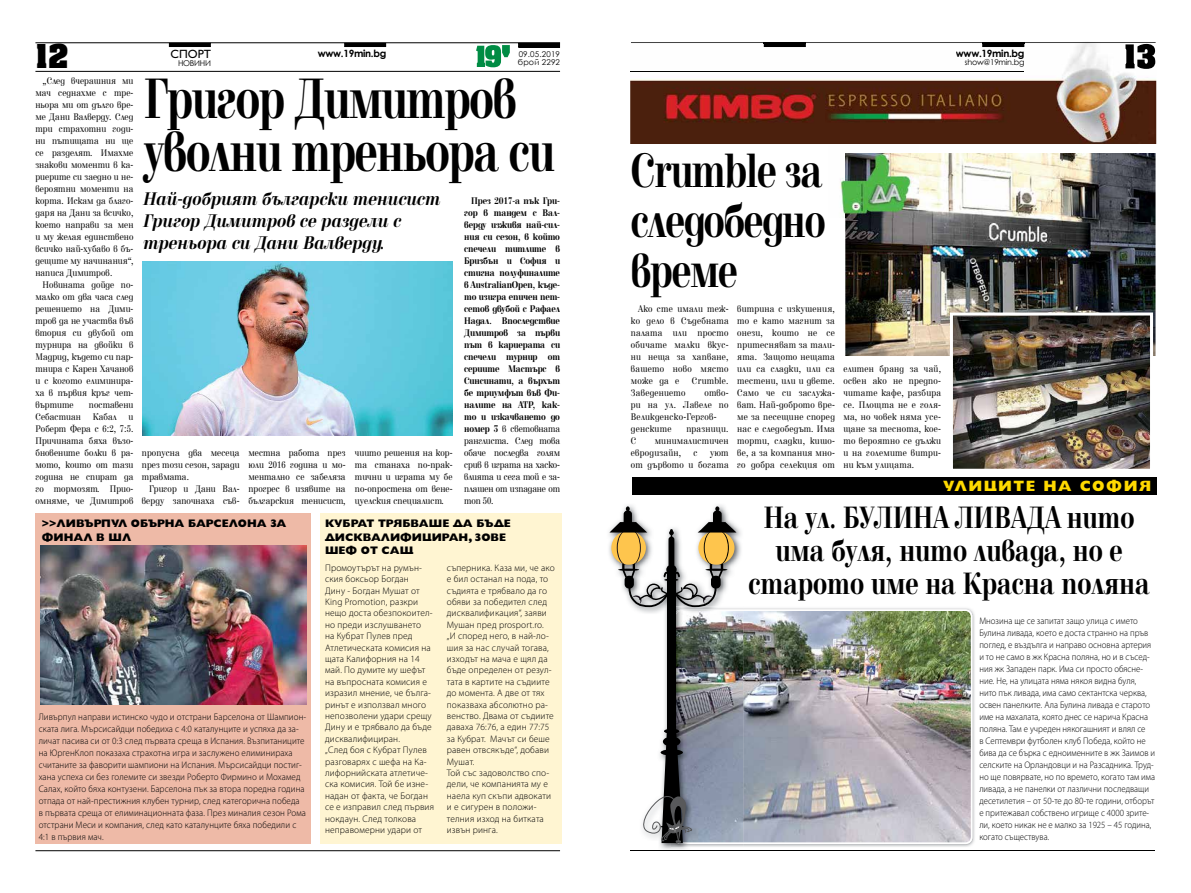
<style>
.page{position:relative;width:1191px;height:893px;background:#fff}
.page>*{position:absolute;margin:0;border:0;box-sizing:border-box;transform-origin:0 0}
.t1{font:700 59.1px/53.1px "Elfin CYR";letter-spacing:-.025em;color:#000;scale:.74 1}
.t2{font:700 50px/50px "Elfin CYR";letter-spacing:-.025em;color:#000;text-align:justify;scale:.75 1}
.t3{font:700 32px/33px "Elfin CYR";color:#000;text-align:center;scale:.79 1}
.t4{font:700 28px "Achen Cyr";color:#000}
.t5{font:italic 700 19px/22px "Elfin CYR";color:#000;scale:.85 1}
.t6{font:800 15px "Gilt";letter-spacing:.1em;color:#ffda00}
.t7{font:12px "Gilt";color:#000}
.t8{font:800 11px/13.2px "Gilt";color:#000}
.t9{font:10px/12px "Elfin CYR";letter-spacing:.01em;color:#000;text-align:justify;scale:.85 1}
.t10{font:700 10px/12px "Elfin CYR";letter-spacing:-.01em;color:#000;text-align:justify;scale:.85 1}
.t11{font:10px/12px "Elfin CYR";letter-spacing:.03em;color:#000;scale:.85 1}
.t12{font:700 10px "Century Gothic";letter-spacing:-.03em;color:#000}
.t13{font:300 9.5px/11.4px "Myriad Pro";letter-spacing:.01em;color:#000}
.t14{font:300 9.5px/12px "Myriad Pro";letter-spacing:.01em;color:#000;scale:.93 1}
.t15{font:300 9.5px/12px "Myriad Pro";letter-spacing:.01em;color:#000;scale:.95 1}
.t16{font:8px "Century Gothic";letter-spacing:-.03em;color:#000}
.t17{font:8px "Century Gothic";letter-spacing:.02em;color:#000}
.s1{font-weight:400}
</style>
<div class="page">
<hr style="left:35px;top:43px;width:525px;height:1px;background:#000">
<hr style="left:35px;top:71px;width:525px;height:1px;background:#000">
<svg style="left:476px;top:45px;width:34px;height:22px"></svg>
<div style="left:169px;top:43px;width:42px;height:4px;border:1px solid #000"></div>
<div style="left:344px;top:43px;width:42px;height:4px;border:1px solid #000"></div>
<hr style="left:518px;top:43px;width:41px;height:4px;background:#000">
<div style="left:518px;top:43px;width:42px;height:5px;border:1px solid #000"></div>
<hr style="left:35px;top:850px;width:525px;height:1px;background:#000">
<div style="left:35px;top:513px;width:276px;height:331px;background:#eebaa7"></div>
<img style="left:143px;top:261px;width:310px;height:175px">
<div style="left:379px;top:244px;width:6px;height:7px;border:4px solid #fff;border-radius:50%"></div>
<div style="left:320px;top:513px;width:241px;height:331px;background:#fff5d2"></div>
<img style="left:40px;top:545px;width:266px;height:160px">
<hr style="left:630px;top:850px;width:524px;height:1px;background:#000">
<div style="left:632px;top:477px;width:524px;height:17px;background:#000"></div>
<img style="left:743px;top:608px;width:232px;height:239px">
<img style="left:743px;top:609px;width:229px;height:235px">
<img style="left:627px;top:505px;width:116px;height:345px">
<img style="left:674px;top:609px;width:69px;height:235px">
<svg style="left:609px;top:506px;width:127px;height:337px"></svg>
<svg style="left:745px;top:494px;width:409px;height:1px"></svg>
<img style="left:630px;top:42px;width:526px;height:102px">
<img style="left:631px;top:43px;width:524px;height:1px">
<img style="left:631px;top:71px;width:392px;height:1px">
<img style="left:956px;top:49px;width:67px;height:10px">
<img style="left:964px;top:58px;width:60px;height:8px">
<svg style="left:986px;top:58px;width:21px;height:1px"></svg>
<img style="left:764px;top:43px;width:41px;height:4px">
<img style="left:982px;top:43px;width:41px;height:4px">
<img style="left:1125px;top:44px;width:30px;height:25px">
<img style="left:845px;top:153px;width:310px;height:203px">
<img style="left:954px;top:316px;width:195px;height:152px">
<div style="left:950px;top:312px;width:203px;height:160px;border:3px solid #fff"></div>
<img style="left:840px;top:178px;width:5px;height:37px">
<img style="left:845px;top:153px;width:73px;height:65px">
<h3 class="t4" style="left:35px;top:37px;width:35px">12</h3>
<p class="t9" style="left:35px;top:75px;width:117px;text-indent:7px">„След вчерашния ми мач седнахме с тре&shy;ньора ми от дълго вре&shy;ме Дани Валверду. След три страхотни годи&shy;ни пътищата ни ще се разделят. Имахме знакови моменти в ка&shy;риерите си заедно и не&shy;вероятни моменти на корта. Искам да благо&shy;даря на Дани за всичко, което направи за мен и му желая единствено всичко най-хубаво в бъ&shy;дещите му начинания“, написа Димитров.</p>
<p class="t9" style="left:35px;top:279px;width:117px;text-indent:7px">Новината дойде по&shy;малко от два часа след решението на Дими&shy;тров да не участва във втория си двубой от турнира на двойки в Мадрид, където си пар&shy;тнира с Карен Хачанов и с когото елиминира&shy;ха в първия кръг чет&shy;въртите</p>
<p class="t9" style="left:35px;top:399px;width:117px;text-indent:53px">поставени Себастиан Кабал и Роберт Фера с 6:2, 7:5.<br>Причината бяха възо&shy;бновените болки в ра&shy;мото, които от тази година не спират да го тормозят. Прио&shy;омняме, че Димитров</p>
<p class="t7" style="left:171px;top:48px;width:42px">СПОРТ</p>
<p class="t16" style="left:178px;top:58px;width:35px">НОВИНИ</p>
<p class="t12" style="left:318px;top:45px;width:70px">www.19min.bg</p>
<p class="t16" style="left:519px;top:48px;width:43px">09.05.2019</p>
<p class="t17" style="left:518px;top:56px;width:44px">брой 2292</p>
<h1 class="t1" style="left:144px;top:73px;width:556px">Григор Димитров уволни треньора си</h1>
<h3 class="t5" style="left:143px;top:188px;width:350px">Най-добрият български тенисист<br>Григор Димитров се раздели с треньора си Дани Валверду.</h3>
<p class="t10" style="left:464px;top:195px;width:114px;text-indent:7px">През 2017-а пък Гри&shy;гор в тандем с Вал&shy;верду изживя най-сил&shy;ния си сезон, в който спечели титлите в Бризбън и София и стигна полуфиналите в AustralianOpen, къде&shy;то изигра епичен пет&shy;сетов двубой с Рафаел Надал. Впоследствие Димитров за първи път в кариерата си спечели турнир от сериите Мастърс в Синсинати, а върхът бе триумфът във Фи&shy;налите на АТР, как&shy;то и изкачването до номер 3 <span class="s1">в световната ранглиста. След това обаче последва голям срив в играта на хаско&shy;влията и сега той е за&shy;плашен от изпадане от топ 50.</span></p>
<p class="t9" style="left:248px;top:447px;width:116px">местна работа през юли 2016 година и мо&shy;ментално се забеляза прогрес в изявите на българския тенисист,</p>
<p class="t9" style="left:355px;top:447px;width:116px">чиито решения на кор&shy;та станаха по-прак&shy;тични и играта му бе по-опростена от вене&shy;цуелския специалист.</p>
<p class="t9" style="left:142px;top:447px;width:116px">пропусна два месеца през този сезон, заради травмата.</p>
<p class="t9" style="left:142px;top:483px;width:116px;text-align:right">Григор и Дани Вал&shy;верду започнаха съв-</p>
<p class="t8" style="left:42px;top:517px;width:246px">&gt;&gt;ЛИВЪРПУЛ ОБЪРНА БАРСЕЛОНА ЗА<br>ФИНАЛ В ШЛ</p>
<p class="t15" style="left:39px;top:711px;width:283px">Ливърпул направи истинско чудо и отстрани Барселона от Шампион&shy;ската лига. Мърсисайдци победиха с 4:0 каталунците и успяха да за&shy;личат пасива си от 0:3 след първата среща в Испания. Възпитаниците на ЮргенКлоп показаха страхотна игра и заслужено елиминираха считаните за фаворити шампиони на Испания. Мърсисайдци постиг&shy;хана успеха си без големите си звезди Роберто Фирмино и Мохамед Салах, който бяха контузени. Барселона пък за втора поредна година отпада от най-престижния клубен турнир, след категорична победа в първата среща от елиминационната фаза. През миналия сезон Рома отстрани Меси и компания, след като каталунците бяха победили с 4:1 в първия мач.</p>
<p class="t8" style="left:325px;top:517px;width:187px">КУБРАТ ТРЯБВАШЕ ДА БЪДЕ<br>ДИСКВАЛИФИЦИРАН, ЗОВЕ<br>ШЕФ ОТ САЩ</p>
<p class="t13" style="left:325px;top:562px;width:110px">Промоутърът на румън&shy;ския боксьор Богдан<br>Дину - Богдан Мушат от<br>King Promotion, разкри нещо доста обезпокоител&shy;но преди изслушването<br>на Кубрат Пулев пред<br>Атлетическата комисия на щата Калифорния на 14 май. По думите му шефът на въпросната комисия е изразил мнение, че бълга&shy;ринът е използвал много непозволени удари срещу<br>Дину и е трябвало да бъде дисквалифициран.<br>„След боя с Кубрат Пулев разговарях с шефа на Ка&shy;лифорнийската атлетиче&shy;ска комисия. Той бе изне&shy;надан от факта, че Богдан се е изправил след първия нокдаун. След толкова неправомерни удари от</p>
<p class="t13" style="left:447px;top:562px;width:109px">съперника. Каза ми, че ако е бил останал на пода, то съдията е трябвало да го обяви за победител след дисквалификация“, заяви<br>Мушан пред prosport.ro. „И според него, в най-ло&shy;шия за нас случай тогава, изходът на мача е щял да бъде определен от резул&shy;тата в картите на съдиите до момента. А две от тях показваха абсолютно ра&shy;венство. Двама от съдиите даваха 76:76, а един 77:75 за Кубрат. Мачът си беше равен отвсякъде“, добави<br>Мушат.<br>Той със задоволство спо&shy;дели, че компанията му е наела куп скъпи адвокати и е сигурен в положи&shy;телния изход на битката извън ринга.</p>
<p class="t12" style="left:956px;top:45px;width:70px">www.19min.bg</p>
<p class="t16" style="left:964px;top:56px;width:61px">show@19min.bg</p>
<h2 class="t2" style="left:631px;top:147px;width:261px">Crumble за следобедно време</h2>
<p class="t9" style="left:631px;top:303px;width:116px;text-indent:7px">Ако сте имали теж&shy;ко дело в Съдебната палата или просто обичате малки вкус&shy;ни неща за хапване, вашето ново място може да е</p>
<p class="t11" style="left:692px;top:375px;width:45px">Crumble.</p>
<p class="t11" style="left:631px;top:387px;width:66px">Заведението</p>
<p class="t11" style="left:631px;top:387px;width:116px;text-indent:73px">отво&shy;ри на ул. Лавеле по<br>Великденско-Гергов&shy;денските</p>
<p class="t11" style="left:686px;top:423px;width:51px">празници.</p>
<p class="t9" style="left:631px;top:435px;width:8px">С</p>
<p class="t9" style="left:631px;top:435px;width:116px;text-indent:24px">минималистичен евродизайн, с уют от дървото и богата</p>
<p class="t9" style="left:737px;top:303px;width:116px">витрина с изкушения, то е като магнит за онези, които не се притесняват за тали&shy;ята. Защото нещата или са сладки, или са тестени, или и двете.<br>Само че си заслужа&shy;ват. Най-доброто вре&shy;ме за песещине според нас е следобедът. Има торти, сладки, кишо&shy;ве, а за компания мно&shy;го добра селекция от</p>
<p class="t9" style="left:843px;top:363px;width:116px">елитен бранд за чай, освен ако не предпо&shy;читате кафе, разбира се. Площта не е голя&shy;ма, но човек няма усе&shy;щане за теснота, кое&shy;то вероятно се дължи и на големите витри&shy;ни към улицата.</p>
<h3 class="t6" style="left:943px;top:477px;width:209px">УЛИЦИТЕ НА СОФИЯ</h3>
<h3 class="t3" style="left:748px;top:501px;width:510px">На ул. БУЛИНА ЛИВАДА нито има буля, нито ливада, но е старото име на Красна поляна</h3>
<p class="t14" style="left:979px;top:615px;width:191px">Мнозина ще се запитат защо улица с името Булина ливада, което е доста странно на пръв поглед, е въздълга и направо основна артерия и то не само в жк Красна поляна, но и в съсед&shy;ния жк Западен парк. Има си просто обясне&shy;ние. Не, на улицата няма някоя видна буля, нито пък ливада, има само сектантска черква, освен панелките. Ала Булина ливада е старото име на махалата, която днес се нарича Красна поляна. Там е учреден някогашният и влял се<br>в Септември футболен клуб Победа, който не бива да се бърка с едноименните в жк Заимов и селските на Орландовци и на Разсадника. Труд&shy;но ще повярвате, но по времето, когато там има ливада, а не панелки от лазлични последващи десетилетия – от 50-те до 80-те години, отборът е притежавал собствено игрище с 4000 зрите&shy;ли, което никак не е малко за 1925 – 45 година, когато съществува.</p>
</div>
